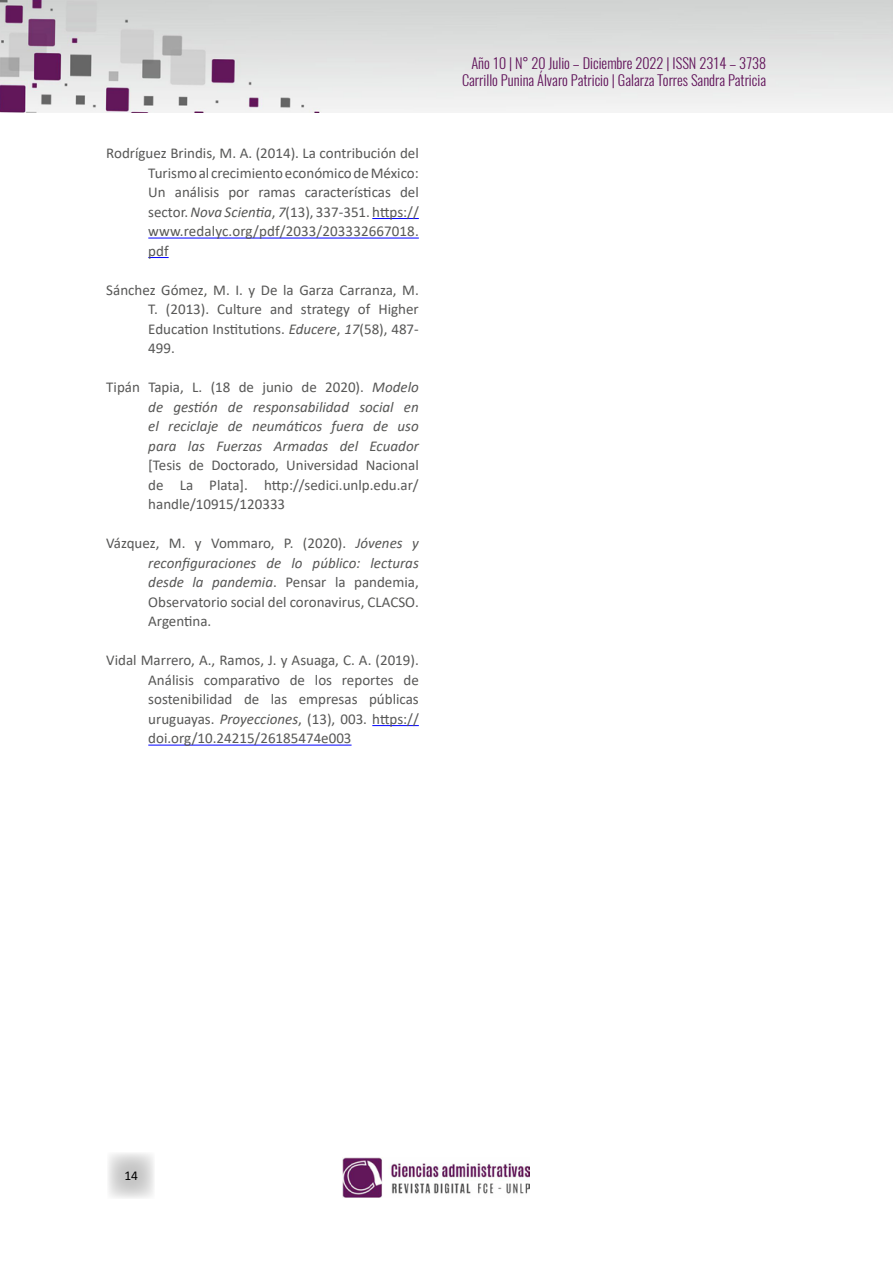
<style>
.page{position:relative;width:893px;height:1263px;background:#fff}
.page>*{position:absolute;margin:0;border:0;box-sizing:border-box;transform-origin:0 0}
.t1{font:15px/19.5px "Calibri";color:#575756;text-align:justify}
.t2{font:italic 15px/19.5px "Calibri";color:#575756;text-align:justify}
.t3{font:300 14.4px/17.2px "Oswald";color:#61135a;text-align:right}
.t4{font:13.5px "Calibri";color:#000}
.s1{font-style:italic}
.s2{font-style:normal}
</style>
<div class="page">
<svg style="left:108px;top:1153px;width:46px;height:45px"></svg>
<img style="left:0;top:0;width:893px;height:112px">
<img style="left:342px;top:1157px;width:187px;height:41px">
<hr style="left:372px;top:218px;width:47px;height:1px;background:#00f">
<hr style="left:148px;top:238px;width:271px;height:1px;background:#00f">
<svg style="left:148px;top:257px;width:21px;height:1px"></svg>
<hr style="left:372px;top:725px;width:47px;height:1px;background:#00f">
<hr style="left:148px;top:745px;width:204px;height:1px;background:#00f">
<p class="t1" style="left:148px;top:143px;width:272px;text-indent:-42px">Rodríguez Brindis, M. A. (2014). La contribución del Turismo al crecimiento económico de México:<br>Un análisis por ramas características del sector. <span class="s1">Nova Scientia</span>, <span class="s1">7</span>(13), 337-351. https:// www.redalyc.org/pdf/2033/203332667018. pdf</p>
<p class="t1" style="left:148px;top:280px;width:272px;text-indent:-42px">Sánchez Gómez, M. I. y De la Garza Carranza, M.<br>T. (2013). Culture and strategy of Higher Education Institutions. <span class="s1">Educere</span>, <span class="s1">17</span>(58), 487- 499.</p>
<p class="t2" style="left:148px;top:377px;width:272px;text-indent:-42px"><span class="s2">Tipán Tapia, L. (18 de junio de 2020).</span> Modelo de gestión de responsabilidad social en el reciclaje de neumáticos fuera de uso para las Fuerzas Armadas del Ecuador</p>
<p class="t1" style="left:148px;top:455px;width:272px">[Tesis de Doctorado, Universidad Nacional de La Plata]. http://sedici.unlp.edu.ar/ handle/10915/120333</p>
<p class="t1" style="left:148px;top:533px;width:272px;text-indent:-42px">Vázquez, M. y Vommaro, P. (2020). <span class="s1">Jóvenes y reconfiguraciones de lo público: lecturas desde la pandemia</span>. Pensar la pandemia, Observatorio social del coronavirus, CLACSO.<br>Argentina.</p>
<p class="t1" style="left:148px;top:650px;width:272px;text-indent:-42px">Vidal Marrero, A., Ramos, J. y Asuaga, C. A. (2019).<br>Análisis comparativo de los reportes de sostenibilidad de las empresas públicas uruguayas. <span class="s1">Proyecciones</span>, (13), 003. https:// doi.org/10.24215/26185474e003</p>
<p class="t3" style="left:462px;top:52px;width:306px">Año 10 | N° 20 Julio – Diciembre 2022 | ISSN 2314 – 3738<br>Carrillo Punina Álvaro Patricio | Galarza Torres Sandra Patricia</p>
<p class="t4" style="left:124px;top:1166px;width:15px">14</p>
</div>
